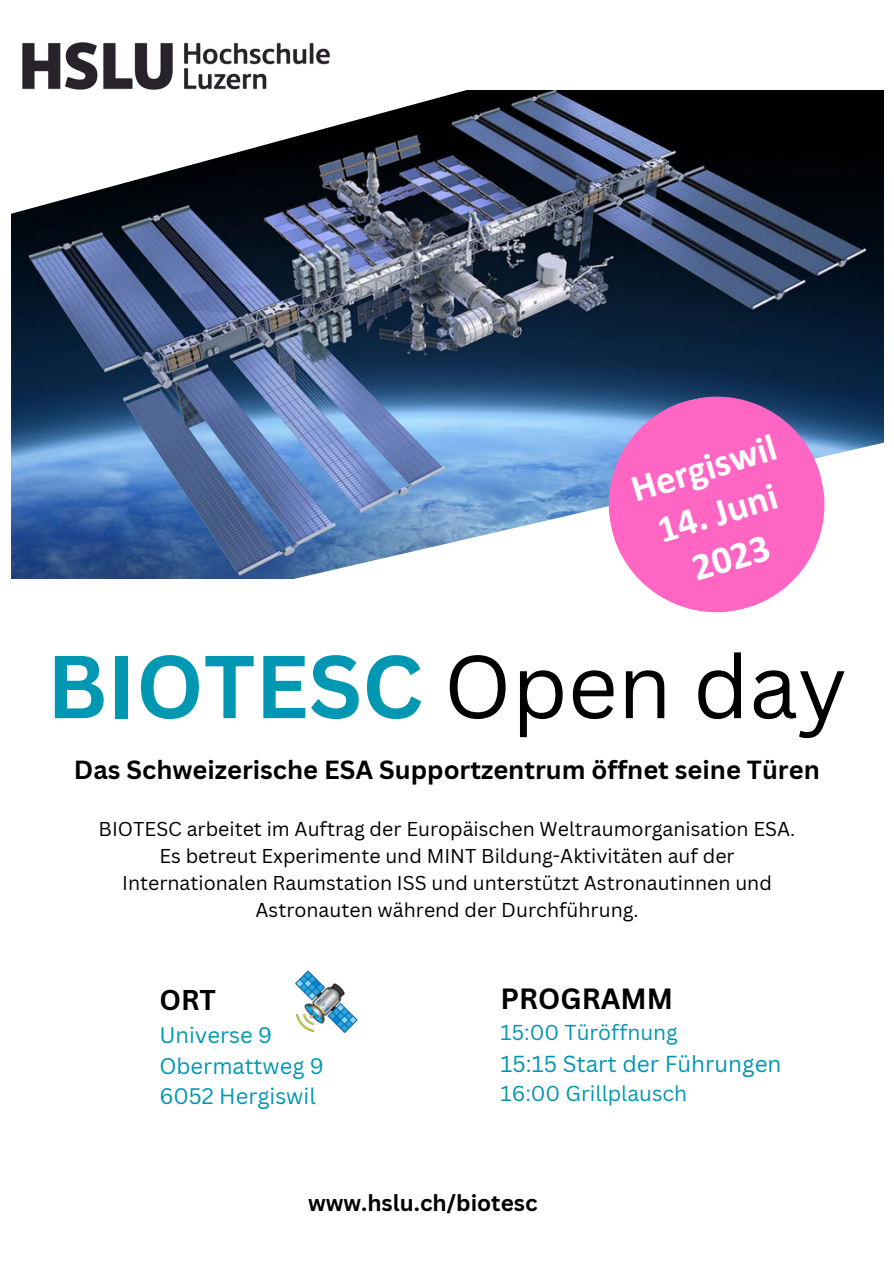
<style>
.page{position:relative;width:894px;height:1264px;background:#fff}
.page>*{position:absolute;margin:0;border:0;box-sizing:border-box;transform-origin:0 0}
.t1{font:700 87px "Canva Sans";color:#0097b2}
.t2{font:700 39px/46.8px "Calibri";color:#fff;text-align:center}
.t3{font:700 28.5px "Canva Sans";color:#000}
.t4{font:700 27.75px "Canva Sans";color:#000}
.t5{font:700 25.5px "Canva Sans";color:#000}
.t6{font:22.5px "Canva Sans";color:#0097b2}
.t7{font:700 22.5px "Canva Sans";color:#000}
.t8{font:21.9px/30.5px "Canva Sans";color:#0097b2}
.t9{font:21px "Canva Sans";color:#0097b2}
.t10{font:19.5px/27px "Canva Sans";color:#000;text-align:center}
.s1{font-weight:400;color:#000}
</style>
<div class="page">
<img style="left:12px;top:236px;width:870px;height:162px">
<svg style="left:11px;top:43px;width:873px;height:193px"></svg>
<svg style="left:11px;top:398px;width:873px;height:181px;background:#7294c2"></svg>
<img style="left:23px;top:42px;width:306px;height:47px">
<svg style="left:598px;top:386px;width:236px;height:227px;background:#dd7cc4"></svg>
<img style="left:295px;top:970px;width:63px;height:64px">
<h2 class="t2" style="left:625px;top:466px;width:151px;rotate:-17deg">Hergiswil</h2>
<h2 class="t2" style="left:651px;top:507px;width:125px;rotate:-17deg">14. Juni<br>2023</h2>
<h1 class="t1" style="left:47px;top:625px;width:801px">BIOTESC <span class="s1">Open day</span></h1>
<h3 class="t5" style="left:74px;top:751px;width:747px">Das Schweizerische ESA Supportzentrum öffnet seine Türen</h3>
<p class="t10" style="left:99px;top:815px;width:698px">BIOTESC arbeitet im Auftrag der Europäischen Weltraumorganisation ESA.<br>Es betreut Experimente und MINT Bildung-Aktivitäten auf der Internationalen Raumstation ISS und unterstützt Astronautinnen und Astronauten während der Durchführung.</p>
<h3 class="t4" style="left:159px;top:980px;width:58px">ORT</h3>
<p class="t8" style="left:159px;top:1019px;width:166px">Universe 9<br>Obermattweg 9<br>6052 Hergiswil</p>
<h3 class="t3" style="left:500px;top:978px;width:174px">PROGRAMM</h3>
<p class="t9" style="left:500px;top:1017px;width:179px">15:00 Türöffnung</p>
<p class="t6" style="left:500px;top:1047px;width:282px">15:15 Start der Führungen</p>
<p class="t9" style="left:500px;top:1078px;width:188px">16:00 Grillplausch</p>
<p class="t7" style="left:308px;top:1187px;width:231px">www.hslu.ch/biotesc</p>
</div>
